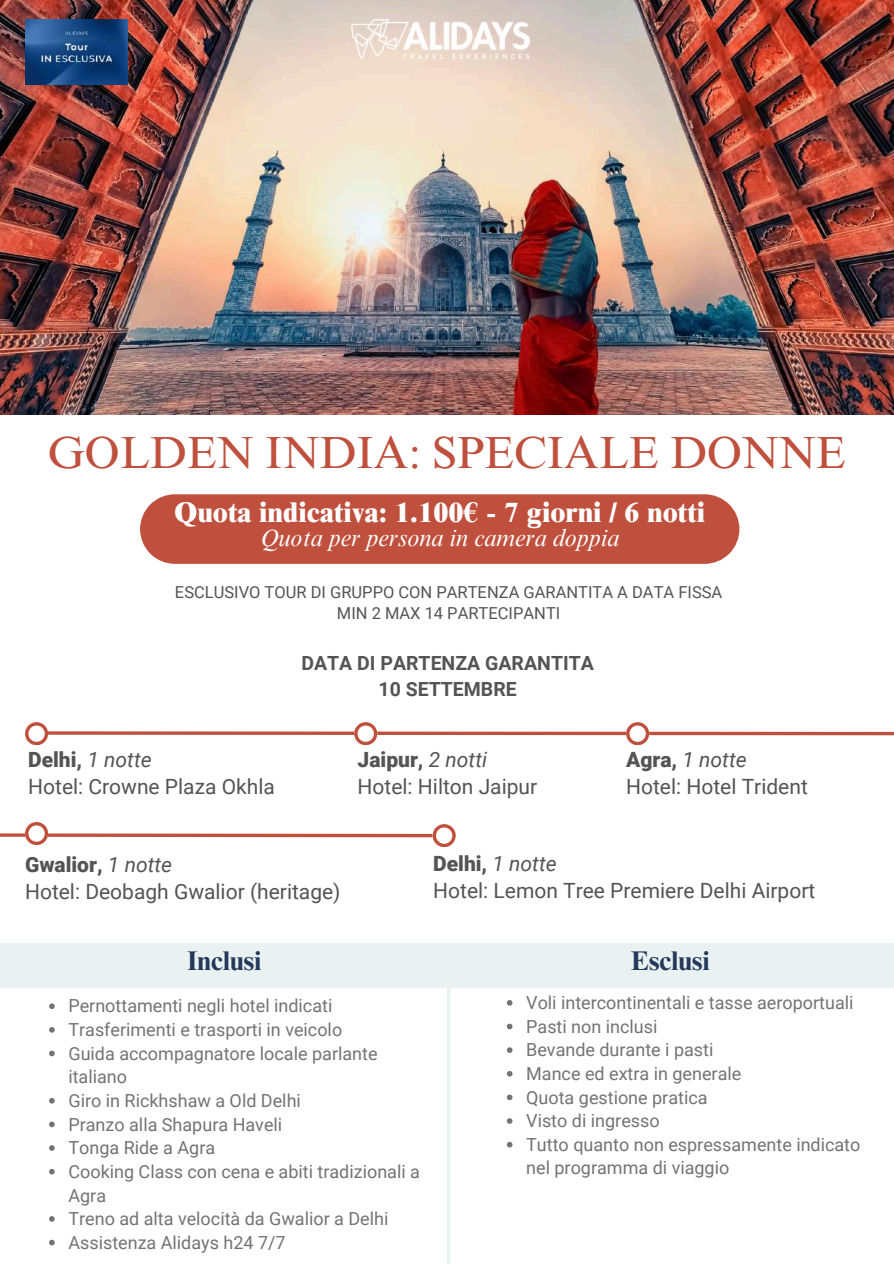
<style>
.page{position:relative;width:894px;height:1264px;background:#fff}
.page>*{position:absolute;margin:0;border:0;box-sizing:border-box;transform-origin:0 0}
.t1{font:45px "Times NRMT Pro";color:#c0503e}
.t2{font:800 28.5px "Times NRMT Pro";color:#fff}
.t3{font:700 27px "Times NRMT Pro";color:#24385a}
.t4{font:italic 24px "Times NRMT Pro";color:#fff}
.t5{font:21px/27px "Roboto";color:#545454}
.t6{font:700 19.5px/25.8px "Roboto";color:#545454;text-align:center}
.t7{font:18px/23.7px "Roboto";color:#737373}
.t8{font:16.5px/21.3px "Roboto";color:#545454;text-align:center}
.s1{font-weight:900}
.s2{font-style:italic}
</style>
<div class="page">
<div style="left:140px;top:494px;width:599px;height:70px;background:#c0503e"></div>
<svg style="left:25px;top:722px;width:868px;height:22px"></svg>
<img style="left:0;top:0;width:893px;height:415px">
<img style="left:351px;top:19px;width:178px;height:40px">
<img style="left:25px;top:19px;width:102px;height:66px">
<hr style="left:447px;top:964px;width:3px;height:299px;background:#eaf1f1">
<div style="left:0;top:943px;width:893px;height:44px;background:#eaf1f1"></div>
<svg style="left:0;top:822px;width:455px;height:24px"></svg>
<svg style="left:49px;top:1003px;width:6px;height:6px"></svg>
<svg style="left:49px;top:1027px;width:6px;height:5px"></svg>
<svg style="left:49px;top:1050px;width:6px;height:6px"></svg>
<svg style="left:49px;top:1098px;width:6px;height:5px"></svg>
<svg style="left:49px;top:1121px;width:6px;height:6px"></svg>
<svg style="left:49px;top:1145px;width:6px;height:5px"></svg>
<svg style="left:49px;top:1168px;width:6px;height:6px"></svg>
<svg style="left:49px;top:1216px;width:6px;height:5px"></svg>
<svg style="left:49px;top:1239px;width:6px;height:6px"></svg>
<svg style="left:506px;top:1000px;width:6px;height:5px"></svg>
<svg style="left:506px;top:1023px;width:6px;height:6px"></svg>
<svg style="left:506px;top:1047px;width:6px;height:5px"></svg>
<svg style="left:506px;top:1071px;width:6px;height:5px"></svg>
<svg style="left:506px;top:1094px;width:6px;height:6px"></svg>
<svg style="left:506px;top:1118px;width:6px;height:5px"></svg>
<svg style="left:506px;top:1141px;width:6px;height:6px"></svg>
<h1 class="t1" style="left:48px;top:435px;width:799px">GOLDEN INDIA: SPECIALE DONNE</h1>
<h2 class="t2" style="left:174px;top:501px;width:532px">Quota indicativa: 1.100€ - 7 giorni / 6 notti</h2>
<h3 class="t4" style="left:260px;top:529px;width:360px">Quota per persona in camera doppia</h3>
<p class="t8" style="left:175px;top:581px;width:548px">ESCLUSIVO TOUR DI GRUPPO CON PARTENZA GARANTITA A DATA FISSA<br>MIN 2 MAX 14 PARTECIPANTI</p>
<p class="t6" style="left:301px;top:650px;width:294px">DATA DI PARTENZA GARANTITA<br>10 SETTEMBRE</p>
<p class="t5" style="left:28px;top:746px;width:248px"><span class="s1">Delhi,</span> <span class="s2">1 notte<br></span>Hotel: Crowne Plaza Okhla</p>
<p class="t5" style="left:626px;top:746px;width:183px"><span class="s1">Agra,</span> <span class="s2">1 notte<br></span>Hotel: Hotel Trident</p>
<p class="t5" style="left:357px;top:746px;width:181px"><span class="s1">Jaipur,</span> <span class="s2">2 notti<br></span>Hotel: Hilton Jaipur</p>
<p class="t5" style="left:25px;top:851px;width:317px"><span class="s1">Gwalior,</span> <span class="s2">1 notte<br></span>Hotel: Deobagh Gwalior (heritage)</p>
<p class="t5" style="left:433px;top:849px;width:383px"><span class="s1">Delhi,</span> <span class="s2">1 notte<br></span>Hotel: Lemon Tree Premiere Delhi Airport</p>
<h3 class="t3" style="left:187px;top:951px;width:76px">Inclusi</h3>
<h3 class="t3" style="left:630px;top:951px;width:80px">Esclusi</h3>
<p class="t7" style="left:68px;top:994px;width:353px">Pernottamenti negli hotel indicati<br>Trasferimenti e trasporti in veicolo<br>Guida accompagnatore locale parlante italiano<br>Giro in Rickhshaw a Old Delhi<br>Pranzo alla Shapura Haveli<br>Tonga Ride a Agra<br>Cooking Class con cena e abiti tradizionali a<br>Agra<br>Treno ad alta velocità da Gwalior a Delhi<br>Assistenza Alidays h24 7/7</p>
<p class="t7" style="left:526px;top:991px;width:335px">Voli intercontinentali e tasse aeroportuali<br>Pasti non inclusi<br>Bevande durante i pasti<br>Mance ed extra in generale<br>Quota gestione pratica<br>Visto di ingresso<br>Tutto quanto non espressamente indicato nel programma di viaggio</p>
</div>
